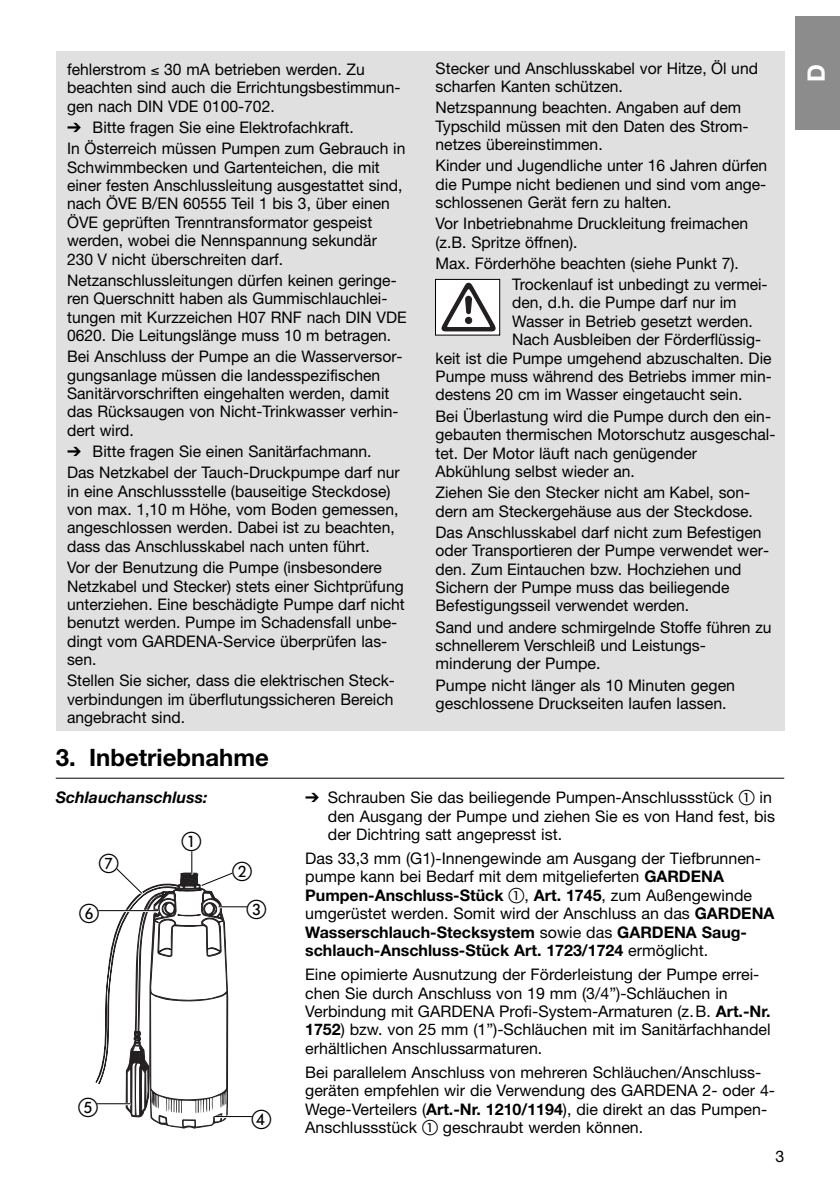
<style>
.page{position:relative;width:840px;height:1190px;background:#fff}
.page>*{position:absolute;margin:0;border:0;box-sizing:border-box;transform-origin:0 0}
.t1{font:700 24px "Helvetica Neue";color:#000}
.t2{font:700 24px "Helvetica Neue";color:#fff}
.t3{font:20px "European Pi One";color:#000}
.t4{font:16px/18.4px "Helvetica Neue";color:#000}
.t5{font:italic 700 16px "Helvetica Neue";color:#000}
.s1{font-family:"European Pi One"}
.s2{font-weight:700}
</style>
<div class="page">
<hr style="left:56px;top:778px;width:728px;height:1px;background:#000">
<div style="left:56px;top:51px;width:728px;height:680px;background:#e0e0e0"></div>
<div style="left:796px;top:17px;width:44px;height:113px;background:#8c8c8c"></div>
<div style="left:436px;top:280px;width:63px;height:55px;background:#fff"></div>
<svg style="left:441px;top:283px;width:55px;height:49px"></svg>
<div style="left:435px;top:279px;width:65px;height:57px;border:1px solid #000"></div>
<svg style="left:94px;top:845px;width:161px;height:284px"></svg>
<p class="t4" style="left:67px;top:62px;width:335px">fehlerstrom ≤ 30 mA betrieben werden. Zu beachten sind auch die Errichtungsbestimmun&shy;gen nach DIN VDE 0100-702.</p>
<p class="t4" style="left:67px;top:118px;width:340px;line-height:21.2px">➔ Bitte fragen Sie eine Elektrofachkraft.<br>In Österreich müssen Pumpen zum Gebrauch in</p>
<p class="t4" style="left:67px;top:159px;width:337px">Schwimmbecken und Gartenteichen, die mit einer festen Anschlussleitung ausgestattet sind, nach ÖVE B/EN 60555 Teil 1 bis 3, über einen ÖVE geprüften Trenntransformator gespeist werden, wobei die Nennspannung sekundär 230 V nicht überschreiten darf.</p>
<p class="t4" style="left:67px;top:272px;width:341px">Netzanschlussleitungen dürfen keinen geringe&shy;ren Querschnitt haben als Gummischlauchlei&shy;tungen mit Kurzzeichen H07 RNF nach DIN VDE 0620. Die Leitungslänge muss 10 m betragen.</p>
<p class="t4" style="left:67px;top:349px;width:337px">Bei Anschluss der Pumpe an die Wasserversor&shy;gungsanlage müssen die landesspezifischen Sanitärvorschriften eingehalten werden, damit das Rücksaugen von Nicht-Trinkwasser verhin&shy;dert wird.</p>
<p class="t4" style="left:67px;top:442px;width:334px;line-height:21.2px">➔ Bitte fragen Sie einen Sanitärfachmann.<br>Das Netzkabel der Tauch-Druckpumpe darf nur</p>
<p class="t4" style="left:67px;top:483px;width:333px">in eine Anschlussstelle (bauseitige Steckdose) von max. 1,10 m Höhe, vom Boden gemessen, angeschlossen werden. Dabei ist zu beachten, dass das Anschlusskabel nach unten führt.</p>
<p class="t4" style="left:67px;top:560px;width:339px">Vor der Benutzung die Pumpe (insbesondere Netzkabel und Stecker) stets einer Sichtprüfung unterziehen. Eine beschädigte Pumpe darf nicht benutzt werden. Pumpe im Schadensfall unbe&shy;dingt vom GARDENA-Service überprüfen las&shy;sen.</p>
<p class="t4" style="left:67px;top:673px;width:329px;text-align:justify">Stellen Sie sicher, dass die elektrischen Steck&shy;verbindungen im überflutungssicheren Bereich angebracht sind.</p>
<p class="t4" style="left:436px;top:60px;width:324px">Stecker und Anschlusskabel vor Hitze, Öl und</p>
<h1 class="t2" style="left:808px;top:82px;width:19px;rotate:-90deg">D</h1>
<p class="t4" style="left:436px;top:77px;width:307px;line-height:21.2px">scharfen Kanten schützen.<br>Netzspannung beachten. Angaben auf dem</p>
<p class="t4" style="left:436px;top:118px;width:315px">Typschild müssen mit den Daten des Strom&shy;netzes übereinstimmen.</p>
<p class="t4" style="left:436px;top:158px;width:333px;text-align:justify">Kinder und Jugendliche unter 16 Jahren dürfen die Pumpe nicht bedienen und sind vom ange&shy;schlossenen Gerät fern zu halten.</p>
<p class="t4" style="left:436px;top:216px;width:314px">Vor Inbetriebnahme Druckleitung freimachen (z.B. Spritze öffnen).</p>
<p class="t4" style="left:512px;top:254px;width:257px;line-height:21.2px;text-indent:-77px">Max. Förderhöhe beachten (siehe Punkt 7).<br>Trockenlauf ist unbedingt zu vermei-</p>
<p class="t4" style="left:512px;top:295px;width:226px">den, d.h. die Pumpe darf nur im</p>
<p class="t4" style="left:512px;top:314px;width:242px">Wasser in Betrieb gesetzt werden.</p>
<p class="t4" style="left:512px;top:332px;width:250px">Nach Ausbleiben der Förderflüssig-</p>
<p class="t4" style="left:436px;top:350px;width:337px">keit ist die Pumpe umgehend abzuschalten. Die</p>
<p class="t4" style="left:436px;top:369px;width:338px">Pumpe muss während des Betriebs immer min-</p>
<p class="t4" style="left:436px;top:387px;width:308px">destens 20 cm im Wasser eingetaucht sein.</p>
<p class="t4" style="left:436px;top:408px;width:341px">Bei Überlastung wird die Pumpe durch den ein&shy;gebauten thermischen Motorschutz ausgeschal&shy;tet. Der Motor läuft nach genügender Abkühlung selbst wieder an.</p>
<p class="t4" style="left:436px;top:485px;width:319px">Ziehen Sie den Stecker nicht am Kabel, son&shy;dern am Steckergehäuse aus der Steckdose.</p>
<p class="t4" style="left:436px;top:524px;width:335px">Das Anschlusskabel darf nicht zum Befestigen oder Transportieren der Pumpe verwendet wer&shy;den. Zum Eintauchen bzw. Hochziehen und Sichern der Pumpe muss das beiliegende Befestigungsseil verwendet werden.</p>
<p class="t4" style="left:436px;top:619px;width:338px">Sand und andere schmirgelnde Stoffe führen zu schnellerem Verschleiß und Leistungs&shy;minderung der Pumpe.</p>
<p class="t4" style="left:436px;top:677px;width:301px">Pumpe nicht länger als 10 Minuten gegen geschlossene Druckseiten laufen lassen.</p>
<h1 class="t1" style="left:56px;top:749px;width:215px">3. Inbetriebnahme</h1>
<p class="t5" style="left:56px;top:792px;width:153px">Schlauchanschluss:</p>
<p class="t4" style="left:328px;top:790px;width:449px;text-indent:-23px">➔ Schrauben Sie das beiliegende Pumpen-Anschlussstück <span class="s1">-</span> in den Ausgang der Pumpe und ziehen Sie es von Hand fest, bis der Dichtring satt angepresst ist.</p>
<p class="t4" style="left:305px;top:851px;width:471px">Das 33,3 mm (G1)-Innengewinde am Ausgang der Tiefbrunnen&shy;pumpe kann bei Bedarf mit dem mitgelieferten <span class="s2">GARDENA Pumpen-Anschluss-Stück</span> <span class="s1">-</span>, <span class="s2">Art. 1745</span>, zum Außengewinde umgerüstet werden. Somit wird der Anschluss an das <span class="s2">GARDENA Wasserschlauch-Stecksystem</span> sowie das <span class="s2">GARDENA Saug&shy;schlauch-Anschluss-Stück Art. 1723/1724</span> ermöglicht.</p>
<p class="t4" style="left:305px;top:967px;width:467px">Eine opimierte Ausnutzung der Förderleistung der Pumpe errei&shy;chen Sie durch Anschluss von 19 mm (3/4”)-Schläuchen in Verbindung mit GARDENA Profi-System-Armaturen (z.B. <span class="s2">Art.-Nr.<br>1752</span>) bzw. von 25 mm (1”)-Schläuchen mit im Sanitärfachhandel erhältlichen Anschlussarmaturen.</p>
<p class="t4" style="left:305px;top:1064px;width:472px">Bei parallelem Anschluss von mehreren Schläuchen/Anschluss&shy;geräten empfehlen wir die Verwendung des GARDENA 2- oder 4- Wege-Verteilers (<span class="s2">Art.-Nr. 1210/1194</span>), die direkt an das Pumpen-Anschlussstück <span class="s1">-</span> geschraubt werden können.</p>
<p class="t3" style="left:182px;top:831px;width:21px">-</p>
<p class="t4" style="left:775px;top:1149px;width:10px">3</p>
</div>
